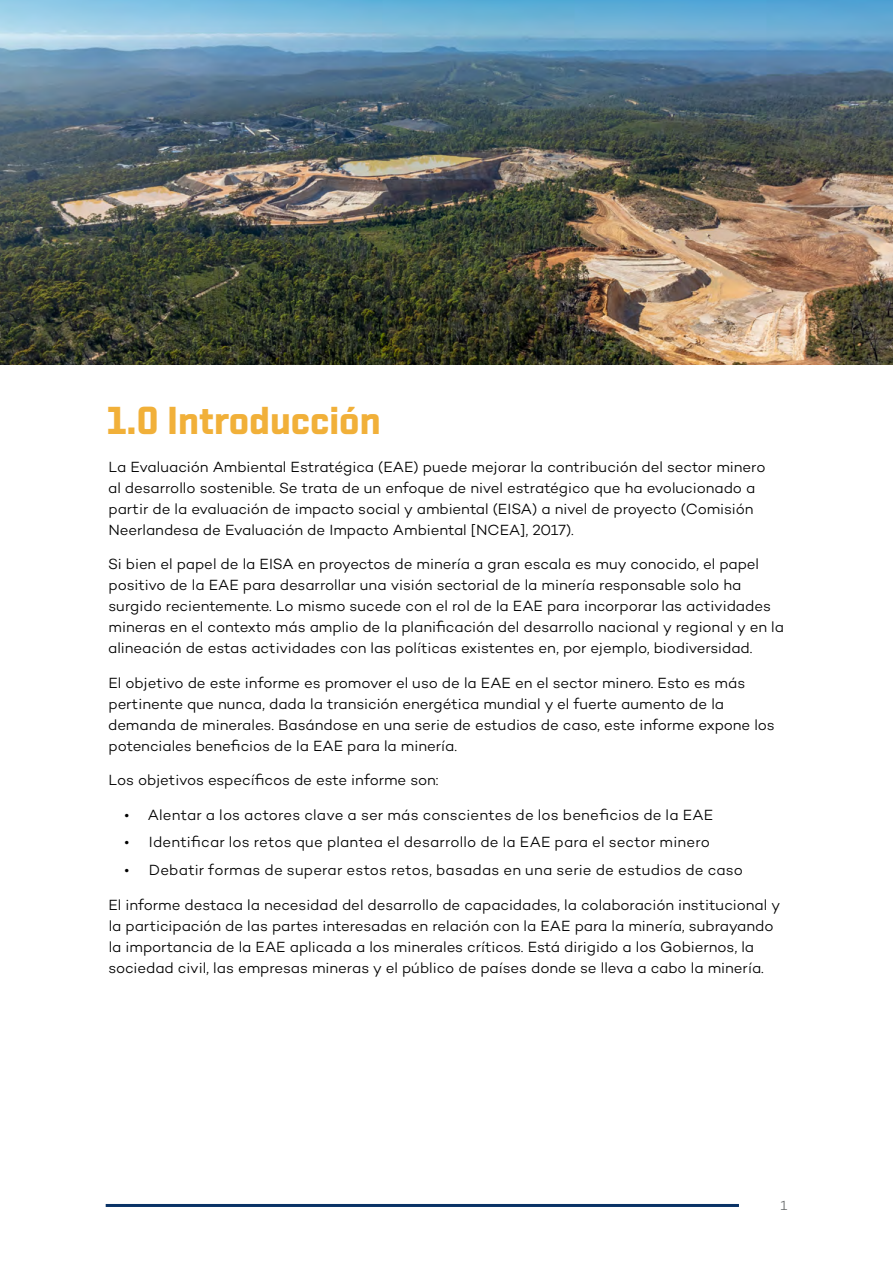
<style>
.page{position:relative;width:893px;height:1263px;background:#fff}
.page>*{position:absolute;margin:0;border:0;box-sizing:border-box;transform-origin:0 0}
.H1_-_chapter_start{font:700 39px "Shentox";color:#f1b039}
.t1{font:300 15px/21px "Campton";color:#000}
.t2{font:300 13.5px "Campton";color:#696c6d}
</style>
<div class="page">
<hr style="left:106px;top:1204px;width:633px;height:3px;background:#093266">
<img style="left:0;top:0;width:893px;height:364px">
<p class="H1_-_chapter_start" style="left:107px;top:398px;width:275px">1.0 Introducción</p>
<p class="t1" style="left:108px;top:456px;width:659px">La Evaluación Ambiental Estratégica (EAE) puede mejorar la contribución del sector minero al desarrollo sostenible. Se trata de un enfoque de nivel estratégico que ha evolucionado a partir de la evaluación de impacto social y ambiental (EISA) a nivel de proyecto (Comisión Neerlandesa de Evaluación de Impacto Ambiental [NCEA], 2017).</p>
<p class="t1" style="left:108px;top:553px;width:677px">Si bien el papel de la EISA en proyectos de minería a gran escala es muy conocido, el papel positivo de la EAE para desarrollar una visión sectorial de la minería responsable solo ha surgido recientemente. Lo mismo sucede con el rol de la EAE para incorporar las actividades mineras en el contexto más amplio de la planificación del desarrollo nacional y regional y en la alineación de estas actividades con las políticas existentes en, por ejemplo, biodiversidad.</p>
<p class="t1" style="left:108px;top:672px;width:668px">El objetivo de este informe es promover el uso de la EAE en el sector minero. Esto es más pertinente que nunca, dada la transición energética mundial y el fuerte aumento de la demanda de minerales. Basándose en una serie de estudios de caso, este informe expone los potenciales beneficios de la EAE para la minería.</p>
<p class="t1" style="left:108px;top:769px;width:332px">Los objetivos específicos de este informe son:</p>
<p class="t1" style="left:124px;top:804px;width:591px">• Alentar a los actores clave a ser más conscientes de los beneficios de la EAE</p>
<p class="t1" style="left:124px;top:831px;width:587px">• Identificar los retos que plantea el desarrollo de la EAE para el sector minero</p>
<p class="t1" style="left:124px;top:859px;width:620px">• Debatir formas de superar estos retos, basadas en una serie de estudios de caso</p>
<p class="t1" style="left:108px;top:894px;width:673px">El informe destaca la necesidad del desarrollo de capacidades, la colaboración institucional y la participación de las partes interesadas en relación con la EAE para la minería, subrayando la importancia de la EAE aplicada a los minerales críticos. Está dirigido a los Gobiernos, la sociedad civil, las empresas mineras y el público de países donde se lleva a cabo la minería.</p>
<p class="t2" style="left:780px;top:1197px;width:8px">1</p>
</div>
